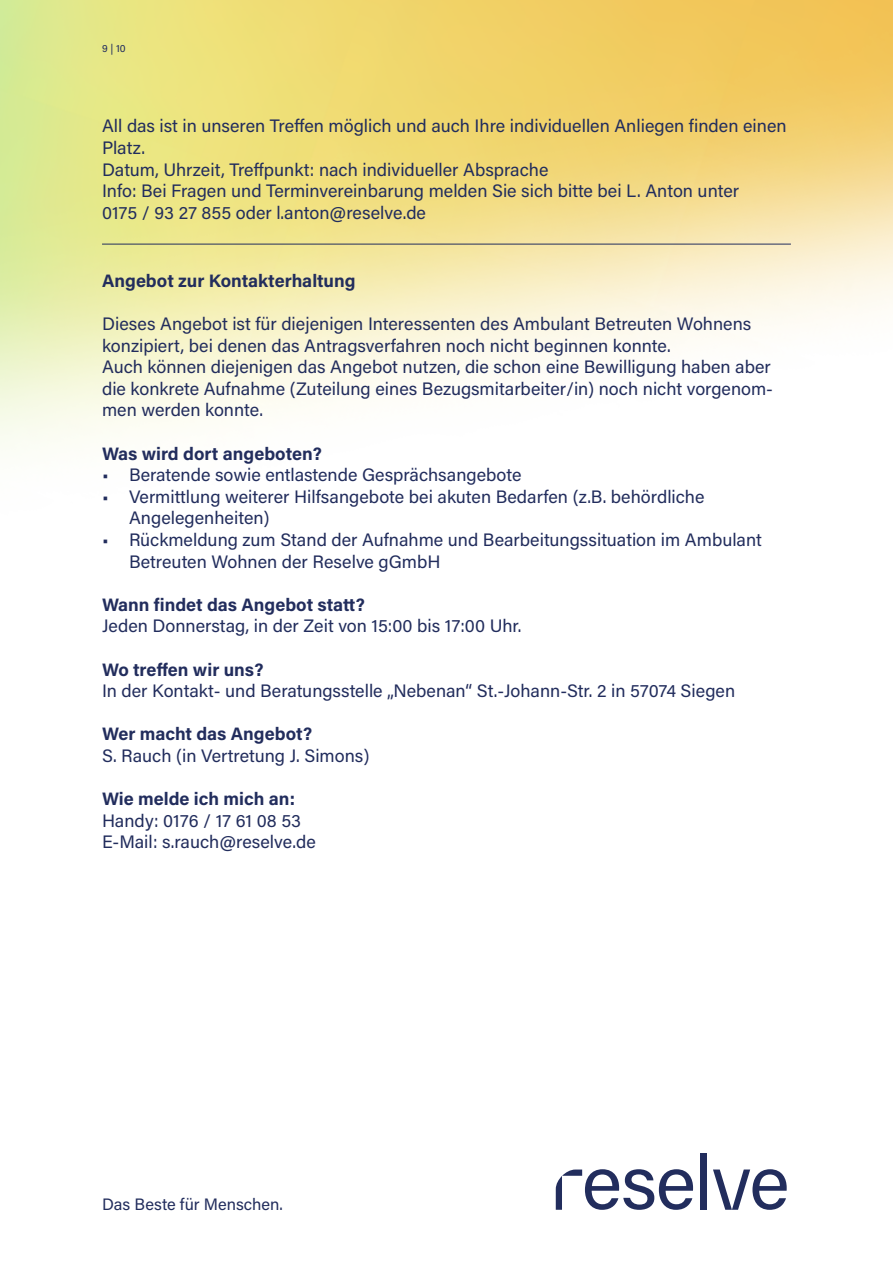
<style>
.page{position:relative;width:893px;height:1263px;background:#fff}
.page>*{position:absolute;margin:0;border:0;box-sizing:border-box;transform-origin:0 0}
.t1{font:18px/21.6px "Acumin Pro";color:#222d5d}
.t2{font:700 18px "Acumin Pro";color:#222d5d}
.t3{font:16.5px "Acumin Pro";color:#222d5d}
.t4{font:10.5px "Acumin Pro";color:#222d5d}
</style>
<div class="page">
<img style="left:0;top:0;width:893px;height:450px">
<div style="left:700px;top:1153px;width:7px;height:57px;background:#222d5d"></div>
<svg style="left:713px;top:1169px;width:74px;height:41px"></svg>
<svg style="left:556px;top:1169px;width:137px;height:41px"></svg>
<hr style="left:102px;top:244px;width:689px;height:1px;background:#222d5d">
<p class="t4" style="left:102px;top:41px;width:25px">9 | 10</p>
<p class="t1" style="left:102px;top:114px;width:686px">All das ist in unseren Treffen möglich und auch Ihre individuellen Anliegen finden einen Platz.<br>Datum, Uhrzeit, Treffpunkt: nach individueller Absprache<br>Info: Bei Fragen und Terminvereinbarung melden Sie sich bitte bei L. Anton unter<br>0175 / 93 27 855 oder l.anton@reselve.de</p>
<p class="t2" style="left:102px;top:268px;width:255px">Angebot zur Kontakterhaltung</p>
<p class="t1" style="left:102px;top:312px;width:672px">Dieses Angebot ist für diejenigen Interessenten des Ambulant Betreuten Wohnens konzipiert, bei denen das Antragsverfahren noch nicht beginnen konnte.<br>Auch können diejenigen das Angebot nutzen, die schon eine Bewilligung haben aber die konkrete Aufnahme (Zuteilung eines Bezugsmitarbeiter/in) noch nicht vorgenom&shy;men werden konnte.</p>
<p class="t2" style="left:102px;top:441px;width:222px">Was wird dort angeboten?</p>
<p class="t1" style="left:102px;top:463px;width:421px">• Beratende sowie entlastende Gesprächsangebote</p>
<p class="t1" style="left:129px;top:485px;width:577px;text-indent:-27px">• Vermittlung weiterer Hilfsangebote bei akuten Bedarfen (z.B. behördliche<br>Angelegenheiten)</p>
<p class="t1" style="left:129px;top:528px;width:634px;text-indent:-27px">• Rückmeldung zum Stand der Aufnahme und Bearbeitungssituation im Ambulant<br>Betreuten Wohnen der Reselve gGmbH</p>
<p class="t2" style="left:102px;top:592px;width:264px">Wann findet das Angebot statt?</p>
<p class="t1" style="left:102px;top:615px;width:421px">Jeden Donnerstag, in der Zeit von 15:00 bis 17:00 Uhr.</p>
<p class="t2" style="left:102px;top:657px;width:163px">Wo treffen wir uns?</p>
<p class="t1" style="left:102px;top:679px;width:635px">In der Kontakt- und Beratungsstelle „Nebenan“ St.-Johann-Str. 2 in 57074 Siegen</p>
<p class="t2" style="left:102px;top:721px;width:212px">Wer macht das Angebot?</p>
<p class="t1" style="left:102px;top:744px;width:269px">S. Rauch (in Vertretung J. Simons)</p>
<p class="t2" style="left:102px;top:786px;width:194px">Wie melde ich mich an:</p>
<p class="t1" style="left:102px;top:809px;width:215px">Handy: 0176 / 17 61 08 53<br>E-Mail: s.rauch@reselve.de</p>
<p class="t3" style="left:102px;top:1192px;width:182px">Das Beste für Menschen.</p>
</div>
